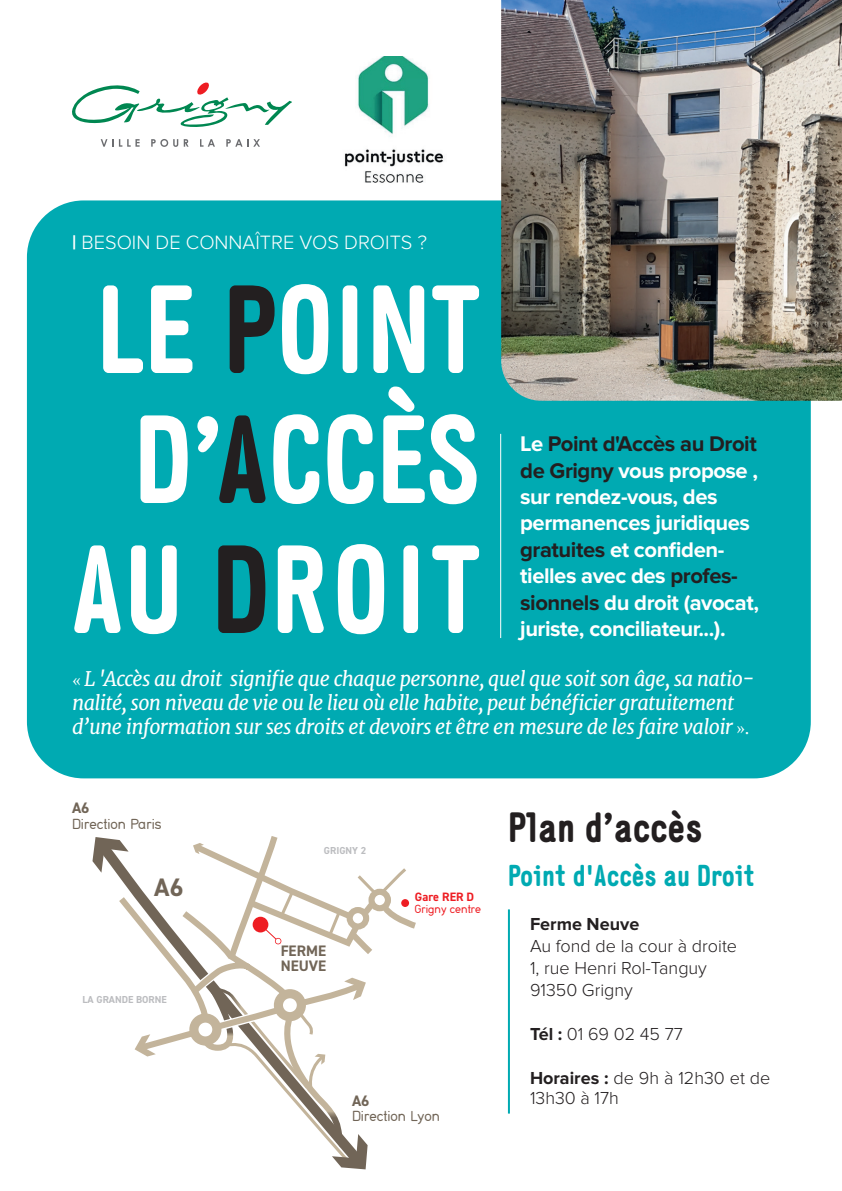
<style>
.page{position:relative;width:842px;height:1191px;background:#fff}
.page>*{position:absolute;margin:0;border:0;box-sizing:border-box;transform-origin:0 0}
.t1{font:700 124px/130px "Generika";color:#fff;text-align:center}
.t2{font:700 42px "Generika";color:#231f20}
.t3{font:700 30px "Generika";color:#00aab2}
.t4{font:700 25.4px "DIN2014";color:#716557}
.t5{font:700 22px/26.4px "Proxima Nova";letter-spacing:-.02em;color:#fff}
.t6{font:italic 20px/24px "Merriweather";letter-spacing:-.03em;color:#fff}
.t7{font:300 20px "Proxima Nova";color:#fff}
.t8{font:300 18px/22px "Proxima Nova";color:#231f20}
.t9{font:700 18px "Proxima Nova";color:#231f20}
.t10{font:15.2px "Din 17";color:#716557}
.t11{font:700 15.2px/15.2px "DIN2014";color:#716557}
.t12{font:12.2px "Din 17";color:#ee1d23}
.t13{font:700 12.2px "DIN2014";color:#ee1d23}
.t14{font:700 10.2px "DIN2014";color:#bcbdc0}
.s1{font-weight:700}
.s2{color:#231f20}
.s3{font-family:"Minion Pro";font-style:normal}
</style>
<div class="page">
<div style="left:27px;top:200px;width:784px;height:578px;background:#00aab2;border-radius:57px"></div>
<img style="left:501px;top:0;width:341px;height:401px">
<svg style="left:72px;top:83px;width:220px;height:44px"></svg>
<svg style="left:101px;top:139px;width:39px;height:8px"></svg>
<svg style="left:151px;top:139px;width:27px;height:8px"></svg>
<svg style="left:184px;top:139px;width:5px;height:8px"></svg>
<svg style="left:200px;top:139px;width:15px;height:8px"></svg>
<svg style="left:226px;top:139px;width:34px;height:8px"></svg>
<hr style="left:500px;top:434px;width:1px;height:204px;background:#fff">
<img style="left:344px;top:57px;width:100px;height:126px">
<hr style="left:508px;top:909px;width:2px;height:204px;background:#00aab2">
<svg style="left:92px;top:836px;width:324px;height:333px"></svg>
<p class="t7" style="left:72px;top:231px;width:356px"><span class="s1">|</span> BESOIN DE CONNAÎTRE VOS DROITS ?</p>
<h1 class="t1" style="left:71px;top:262px;width:411px">LE <span class="s2">P</span>OINT<br>D’<span class="s2">A</span>CCÈS<br>AU <span class="s2">D</span>ROIT</h1>
<p class="t5" style="left:520px;top:431px;width:240px">Le <span class="s2">Point d'Accès au Droit de Grigny</span> vous propose , sur rendez-vous, des permanences juridiques <span class="s2">gratuites</span> et confiden&shy;tielles avec des <span class="s2">profes&shy;sionnels</span> du droit (avocat, juriste, conciliateur...).</p>
<p class="t6" style="left:72px;top:666px;width:684px"><span class="s3">«</span> L 'Accès au droit signifie que chaque personne, quel que soit son âge, sa natio&shy;nalité, son niveau de vie ou le lieu où elle habite, peut bénéficier gratuitement d’une information sur ses droits et devoirs et être en mesure de les faire valoir <span class="s3">».</span></p>
<p class="t11" style="left:72px;top:800px;width:19px">A6</p>
<p class="t10" style="left:72px;top:815px;width:91px">Direction Paris</p>
<p class="t4" style="left:154px;top:870px;width:31px">A6</p>
<p class="t14" style="left:83px;top:992px;width:86px">LA GRANDE BORNE</p>
<p class="t14" style="left:324px;top:843px;width:44px">GRIGNY 2</p>
<p class="t11" style="left:281px;top:942px;width:47px">FERME<br>NEUVE</p>
<p class="t13" style="left:415px;top:888px;width:61px">Gare RER D</p>
<p class="t12" style="left:415px;top:902px;width:68px">Grigny centre</p>
<p class="t11" style="left:352px;top:1093px;width:19px">A6</p>
<p class="t10" style="left:352px;top:1108px;width:89px">Direction Lyon</p>
<h2 class="t2" style="left:508px;top:802px;width:196px">Plan d’accès</h2>
<h3 class="t3" style="left:508px;top:858px;width:248px">Point d'Accès au Droit</h3>
<p class="t9" style="left:530px;top:914px;width:111px">Ferme Neuve</p>
<p class="t8" style="left:530px;top:935px;width:209px">Au fond de la cour à droite<br>1, rue Henri Rol-Tanguy<br>91350 Grigny</p>
<p class="t8" style="left:530px;top:1023px;width:154px"><span class="s1">Tél :</span> 01 69 02 45 77</p>
<p class="t8" style="left:530px;top:1068px;width:242px;line-height:20px"><span class="s1">Horaires :</span> de 9h à 12h30 et de<br>13h30 à 17h</p>
</div>
